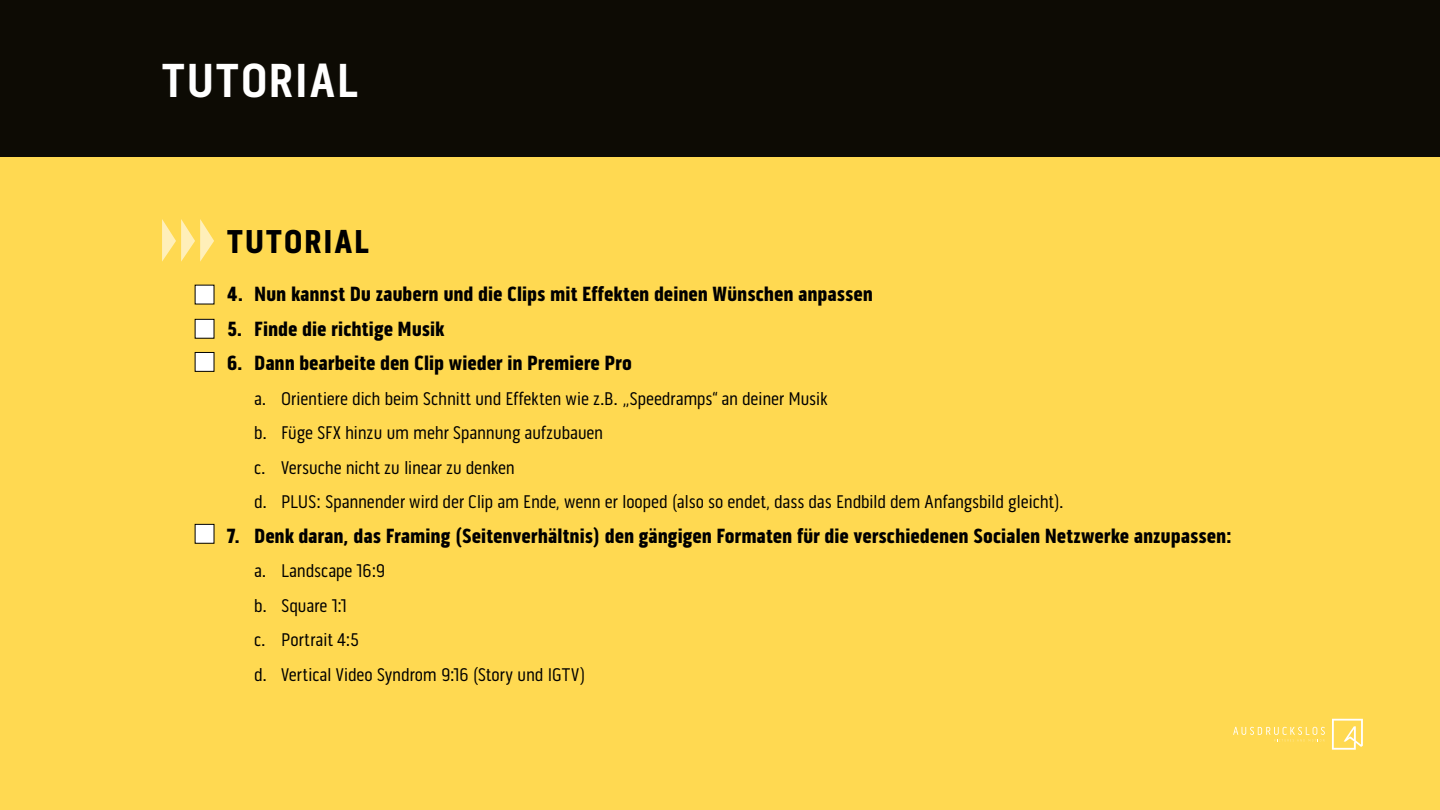
<style>
.page{position:relative;width:1440px;height:810px;background:#ffd951}
.page>*{position:absolute;margin:0;border:0;box-sizing:border-box;transform-origin:0 0}
.t1{font:700 48.75px "Pill Gothic 300 mg";letter-spacing:.035em;color:#fff}
.t2{font:900 33.75px "Pill Gothic 300 mg";letter-spacing:.055em;color:#000}
.t3{font:900 21px "Pill Gothic 300 mg";letter-spacing:-.01em;color:#000}
.t4{font:18.75px/34.5px "Pill Gothic 300 mg";letter-spacing:-.01em;color:#000}
</style>
<div class="page">
<svg style="left:1332px;top:719px;width:31px;height:31px"></svg>
<svg style="left:1233px;top:727px;width:92px;height:15px"></svg>
<div style="left:0;top:0;width:1440px;height:157px;background:#0d0b04"></div>
<svg style="left:162px;top:219px;width:52px;height:43px"></svg>
<div style="left:195px;top:285px;width:19px;height:19px;background:#fff"></div>
<div style="left:195px;top:319px;width:19px;height:19px;background:#fff"></div>
<div style="left:195px;top:352px;width:19px;height:19px;background:#fff"></div>
<div style="left:195px;top:524px;width:19px;height:19px;background:#fff"></div>
<h1 class="t1" style="left:162px;top:52px;width:197px">TUTORIAL</h1>
<h2 class="t2" style="left:227px;top:221px;width:143px">TUTORIAL</h2>
<p class="t3" style="left:227px;top:281px;width:647px">4. Nun kannst Du zaubern und die Clips mit Effekten deinen Wünschen anpassen</p>
<p class="t3" style="left:227px;top:316px;width:219px">5. Finde die richtige Musik</p>
<p class="t3" style="left:227px;top:350px;width:406px">6. Dann bearbeite den Clip wieder in Premiere Pro</p>
<p class="t4" style="left:254px;top:381px;width:811px">a. Orientiere dich beim Schnitt und Effekten wie z.B. „Speedramps“ an deiner Musik<br>b. Füge SFX hinzu um mehr Spannung aufzubauen<br>c. Versuche nicht zu linear zu denken<br>d. PLUS: Spannender wird der Clip am Ende, wenn er looped (also so endet, dass das Endbild dem Anfangsbild gleicht).</p>
<p class="t3" style="left:227px;top:523px;width:1006px">7. Denk daran, das Framing (Seitenverhältnis) den gängigen Formaten für die verschiedenen Socialen Netzwerke anzupassen:</p>
<p class="t4" style="left:254px;top:554px;width:333px">a. Landscape 16:9<br>b. Square 1:1<br>c. Portrait 4:5<br>d. Vertical Video Syndrom 9:16 (Story und IGTV)</p>
</div>
